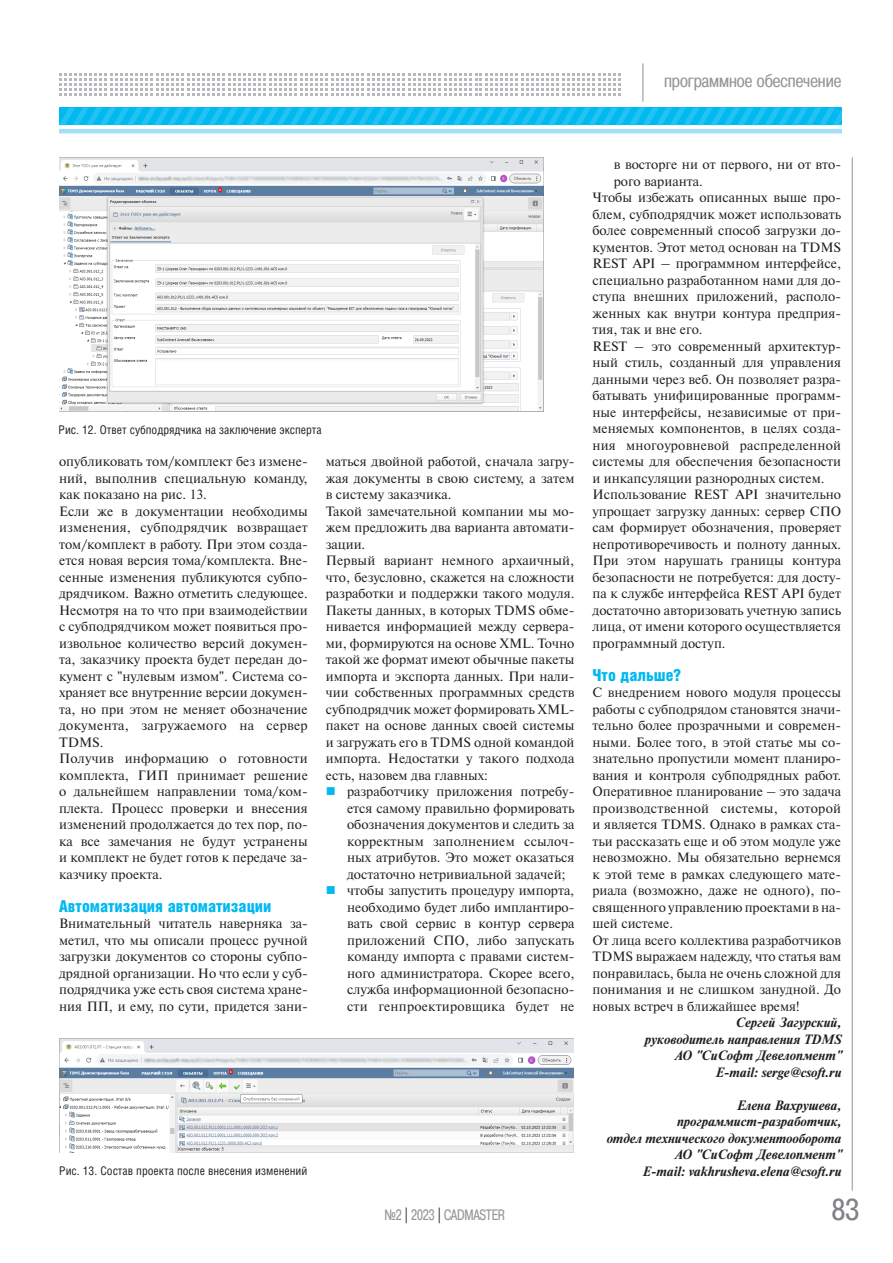
<style>
.page{position:relative;width:893px;height:1263px;background:#fff}
.page>*{position:absolute;margin:0;border:0;box-sizing:border-box;transform-origin:0 0}
.t1{font:30px "Pragmatica Cond C";color:#808285;scale:1.07 1}
.t2{font:18px "Pragmatica Cond C";color:#939598}
.t3{font:900 16.5px "Helios Cond";color:#00b9f1}
.t4{font:15px "Pragmatica Cond C";color:#939598;scale:.9 1}
.t5{font:13.5px/16.5px "Newton C";color:#231f20}
.t6{font:italic 700 13.5px/16.5px "Newton C";color:#231f20;text-align:right}
.t7{font:12px "Helios Cond";color:#231f20}
.s1{color:#231f20}
</style>
<div class="page">
<hr style="left:852px;top:157px;width:1px;height:1034px;background:#939598">
<svg style="left:59px;top:107px;width:783px;height:18px;background:#0fbcf1"></svg>
<hr style="left:59px;top:129px;width:783px;height:4px;background:#a4def8">
<hr style="left:642px;top:63px;width:1px;height:39px;background:#939598">
<svg style="left:59px;top:73px;width:562px;height:23px"></svg>
<img style="left:59px;top:157px;width:484px;height:255px">
<img style="left:60px;top:1039px;width:514px;height:113px">
<h2 class="t2" style="left:664px;top:71px;width:179px">программное обеспечение</h2>
<p class="t7" style="left:58px;top:422px;width:265px">Рис. 12. Ответ субподрядчика на заключение эксперта</p>
<p class="t5" style="left:59px;top:453px;width:250px">опубликовать том/комплект без измене&shy;ний, выполнив специальную команду, как показано на рис. 13.<br>Если же в документации необходимы изменения, субподрядчик возвращает том/комплект в работу. При этом созда&shy;ется новая версия тома/комплекта. Вне&shy;сенные изменения публикуются субпо&shy;дрядчиком. Важно отметить следующее.<br>Несмотря на то что при взаимодействии с субподрядчиком может появиться про&shy;извольное количество версий докумен&shy;та, заказчику проекта будет передан до&shy;кумент с "нулевым измом". Система со&shy;храняет все внутренние версии докумен&shy;та, но при этом не меняет обозначение документа, загружаемого на сервер TDMS.<br>Получив информацию о готовности комплекта, ГИП принимает решение о дальнейшем направлении тома/ком&shy;плекта. Процесс проверки и внесения изменений продолжается до тех пор, по&shy;ка все замечания не будут устранены и комплект не будет готов к передаче за&shy;казчику проекта.</p>
<p class="t3" style="left:59px;top:896px;width:214px">Автоматизация автоматизации</p>
<p class="t5" style="left:59px;top:915px;width:250px;text-align:justify">Внимательный читатель наверняка за&shy;метил, что мы описали процесс ручной загрузки документов со стороны субпо&shy;дрядной организации. Но что если у суб&shy;подрядчика уже есть своя система хране&shy;ния ПП, и ему, по сути, придется зани-</p>
<p class="t5" style="left:326px;top:453px;width:250px">маться двойной работой, сначала загру&shy;жая документы в свою систему, а затем в систему заказчика.<br>Такой замечательной компании мы мо&shy;жем предложить два варианта автомати&shy;зации.<br>Первый вариант немного архаичный, что, безусловно, скажется на сложности разработки и поддержки такого модуля.<br>Пакеты данных, в которых TDMS обме&shy;нивается информацией между сервера&shy;ми, формируются на основе XML. Точно такой же формат имеют обычные пакеты импорта и экспорта данных. При нали&shy;чии собственных программных средств субподрядчик может формировать XML&shy;пакет на основе данных своей системы и загружать его в TDMS одной командой импорта. Недостатки у такого подхода есть, назовем два главных:</p>
<p class="t5" style="left:347px;top:783px;width:229px">разработчику приложения потребу&shy;ется самому правильно формировать обозначения документов и следить за корректным заполнением ссылоч&shy;ных атрибутов. Это может оказаться достаточно нетривиальной задачей; чтобы запустить процедуру импорта, необходимо будет либо имплантиро&shy;вать свой сервис в контур сервера приложений СПО, либо запускать команду импорта с правами систем&shy;ного администратора. Скорее всего, служба информационной безопасно&shy;сти генпроектировщика будет не</p>
<p class="t7" style="left:59px;top:1163px;width:250px">Рис. 13. Состав проекта после внесения изменений</p>
<p class="t5" style="left:614px;top:156px;width:229px">в восторге ни от первого, ни от вто-</p>
<p class="t5" style="left:614px;top:173px;width:91px">рого варианта.</p>
<p class="t5" style="left:592px;top:189px;width:250px">Чтобы избежать описанных выше про-</p>
<p class="t5" style="left:592px;top:206px;width:250px">блем, субподрядчик может использовать</p>
<p class="t5" style="left:592px;top:222px;width:250px">более современный способ загрузки до-</p>
<p class="t5" style="left:592px;top:239px;width:250px">кументов. Этот метод основан на TDMS</p>
<p class="t5" style="left:592px;top:255px;width:250px">REST API – программном интерфейсе,</p>
<p class="t5" style="left:592px;top:272px;width:250px">специально разработанном нами для до-</p>
<p class="t5" style="left:592px;top:288px;width:250px">ступа внешних приложений, располо-</p>
<p class="t5" style="left:592px;top:305px;width:250px">женных как внутри контура предприя-</p>
<p class="t5" style="left:592px;top:321px;width:112px">тия, так и вне его.</p>
<p class="t5" style="left:592px;top:338px;width:250px">REST – это современный архитектур-</p>
<p class="t5" style="left:592px;top:354px;width:250px">ный стиль, созданный для управления</p>
<p class="t5" style="left:592px;top:371px;width:250px">данными через веб. Он позволяет разра-</p>
<p class="t5" style="left:592px;top:387px;width:250px">батывать унифицированные программ-</p>
<p class="t5" style="left:592px;top:404px;width:250px">ные интерфейсы, независимые от при-</p>
<p class="t5" style="left:592px;top:420px;width:250px">меняемых компонентов, в целях созда-</p>
<p class="t5" style="left:592px;top:437px;width:250px">ния многоуровневой распределенной</p>
<p class="t5" style="left:592px;top:453px;width:250px">системы для обеспечения безопасности</p>
<p class="t5" style="left:592px;top:470px;width:234px">и инкапсуляции разнородных систем.</p>
<p class="t5" style="left:592px;top:486px;width:250px">Использование REST API значительно</p>
<p class="t5" style="left:592px;top:503px;width:250px">упрощает загрузку данных: сервер СПО</p>
<p class="t5" style="left:592px;top:519px;width:250px">сам формирует обозначения, проверяет</p>
<p class="t5" style="left:592px;top:536px;width:250px">непротиворечивость и полноту данных.</p>
<p class="t5" style="left:592px;top:552px;width:250px">При этом нарушать границы контура</p>
<p class="t5" style="left:592px;top:569px;width:250px">безопасности не потребуется: для досту-</p>
<p class="t5" style="left:592px;top:585px;width:250px">па к службе интерфейса REST API будет</p>
<p class="t5" style="left:592px;top:602px;width:250px">достаточно авторизовать учетную запись</p>
<p class="t5" style="left:592px;top:618px;width:250px">лица, от имени которого осуществляется</p>
<p class="t5" style="left:592px;top:635px;width:135px">программный доступ.</p>
<p class="t3" style="left:592px;top:665px;width:91px">Что дальше?</p>
<p class="t5" style="left:592px;top:684px;width:250px">С внедрением нового модуля процессы работы с субподрядом становятся значи&shy;тельно более прозрачными и современ&shy;ными. Более того, в этой статье мы со&shy;знательно пропустили момент планиро&shy;вания и контроля субподрядных работ.<br>Оперативное планирование – это задача производственной системы, которой и является TDMS. Однако в рамках ста&shy;тьи рассказать еще и об этом модуле уже невозможно. Мы обязательно вернемся к этой теме в рамках следующего мате&shy;риала (возможно, даже не одного), по&shy;священного управлению проектами в на&shy;шей системе.<br>От лица всего коллектива разработчиков TDMS выражаем надежду, что статья вам понравилась, была не очень сложной для понимания и не слишком занудной. До новых встреч в ближайшее время!</p>
<p class="t6" style="left:644px;top:1014px;width:198px">Сергей Загурский,<br>руководитель направления TDMS<br>АО "СиСофт Девелопмент"<br>E-mail: serge@csoft.ru</p>
<p class="t6" style="left:606px;top:1097px;width:236px">Елена Вахрушева, программист-разработчик,<br>отдел технического документооборота<br>АО "СиСофт Девелопмент"<br>E-mail: vakhrusheva.elena@csoft.ru</p>
<p class="t4" style="left:384px;top:1206px;width:135px">№2 <span class="s1">|</span> 2023 <span class="s1">|</span> CADMASTER</p>
<h1 class="t1" style="left:831px;top:1193px;width:28px">83</h1>
</div>
